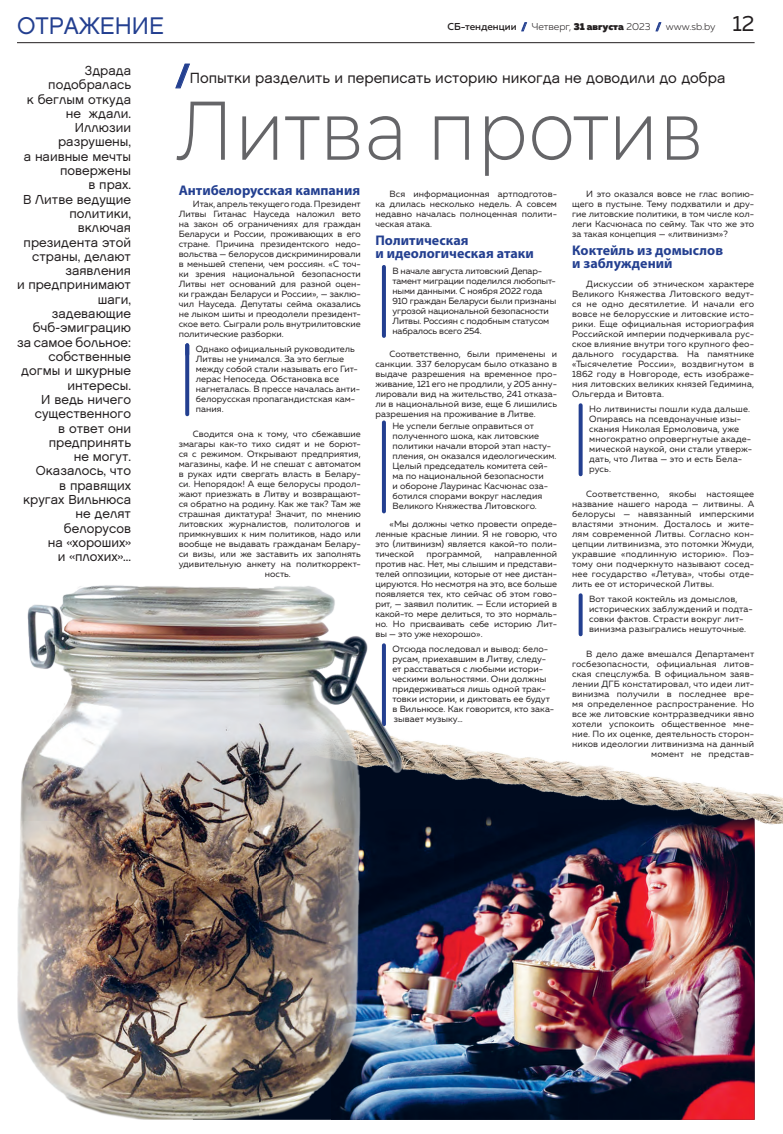
<style>
.page{position:relative;width:783px;height:1134px;background:#fff}
.page>*{position:absolute;margin:0;border:0;box-sizing:border-box;transform-origin:0 0}
.заг_1{font:300 83px "Montserrat";color:#656568;scale:.9 1}
.t1{font:900 29px "Muller";color:#233f90}
.t2{font:24px "Chalet London Nineteen Sixty";color:#233f90}
.надзаголовок{font:14.7px "Chalet London Nineteen Sixty";color:#231f20}
.подзаголовок_синий{font:700 14px/13px "Myriad Pro";letter-spacing:.005em;color:#233f90}
.лид{font:13px/14.3px "Chalet London Nineteen Sixty";color:#231f20;text-align:right}
.t3{font:300 10px "Muller";color:#231f20}
.врезка_синяя{font:9px/10px "Muller";letter-spacing:.005em;color:#231f20;text-align:justify}
.врезка_синяя-2{font:9px/10px "Muller";letter-spacing:-.015em;color:#231f20}
.s1{font-weight:500}
.s2{font-weight:900;color:#233f90}
.s3{font-weight:900}
.s4{font-weight:400;font-size:22px}
</style>
<div class="page">
<svg style="left:521px;top:22px;width:6px;height:9px"></svg>
<svg style="left:655px;top:22px;width:6px;height:9px"></svg>
<hr style="left:17px;top:43px;width:737px;height:1px;background:#231f20">
<img style="left:381px;top:482px;width:401px;height:638px">
<svg style="left:185px;top:354px;width:4px;height:60px"></svg>
<svg style="left:185px;top:345px;width:4px;height:9px"></svg>
<svg style="left:382px;top:267px;width:4px;height:69px"></svg>
<svg style="left:382px;top:422px;width:4px;height:89px"></svg>
<svg style="left:578px;top:405px;width:4px;height:69px"></svg>
<svg style="left:578px;top:595px;width:4px;height:39px"></svg>
<img style="left:17px;top:780px;width:242px;height:340px">
<svg style="left:175px;top:64px;width:15px;height:24px"></svg>
<img style="left:259px;top:780px;width:152px;height:340px">
<img style="left:21px;top:580px;width:390px;height:200px">
<h3 class="t2" style="left:17px;top:11px;width:148px">ОТРАЖЕНИЕ</h3>
<p class="t3" style="left:447px;top:21px;width:308px"><span class="s1">СБ-тенденции</span> <span class="s2">/</span> Четверг, <span class="s3">31 августа</span> 2023 <span class="s2">/</span> www.sb.by <span class="s4">12</span></p>
<p class="лид" style="left:17px;top:63px;width:116px">Здрада подобралась<br>к беглым откуда не ждали.<br>Иллюзии разрушены,<br>а наивные мечты повержены<br>в прах.<br>В Литве ведущие политики, включая президента этой страны, делают заявления<br>и предпринимают шаги, задевающие бчб‑эмиграцию за самое больное: собственные догмы и шкурные интересы.<br>И ведь ничего существенного<br>в ответ они предпринять<br>не могут.<br>Оказалось, что<br>в правящих кругах Вильнюса не делят белорусов<br>на «хороших»<br>и «плохих»...</p>
<p class="t1" style="left:175px;top:58px;width:16px">/</p>
<p class="надзаголовок" style="left:190px;top:69px;width:537px">Попытки разделить и переписать историю никогда не доводили до добра</p>
<p class="заг_1" style="left:176px;top:74px;width:588px">Литва против</p>
<p class="подзаголовок_синий" style="left:179px;top:183px;width:183px">Антибелорусская кампания</p>
<p class="врезка_синяя" style="left:179px;top:198px;width:184px;text-indent:14px">Итак, апрель текущего года. Президент Литвы Гитанас Науседа наложил вето на закон об ограничениях для граждан Беларуси и России, проживающих в его стране. Причина президентского недо‑ вольства — белорусов дискриминировали в меньшей степени, чем россиян. «С точ‑ ки зрения национальной безопасности Литвы нет оснований для разной оцен‑ ки граждан Беларуси и России», — заклю‑ чил Науседа. Депутаты сейма оказались не лыком шиты и преодолели президент‑ ское вето. Сыграли роль внутрилитовские политические разборки.</p>
<p class="врезка_синяя" style="left:196px;top:344px;width:166px;text-align:left">Однако официальный руководитель<br>Литвы не унимался. За это беглые между собой стали называть его Гит‑ лерас Непоседа. Обстановка все нагнеталась. В прессе началась анти‑ белорусская пропагандистская кам‑ пания.</p>
<p class="врезка_синяя" style="left:193px;top:428px;width:169px">Сводится она к тому, что сбежавшие</p>
<p class="врезка_синяя" style="left:179px;top:438px;width:183px">змагары как‑то тихо сидят и не борют‑</p>
<p class="врезка_синяя" style="left:179px;top:448px;width:183px">ся с режимом. Открывают предприятия,</p>
<p class="врезка_синяя" style="left:179px;top:458px;width:184px">магазины, кафе. И не спешат с автоматом</p>
<p class="врезка_синяя" style="left:179px;top:468px;width:183px">в руках идти свергать власть в Белару‑</p>
<p class="врезка_синяя" style="left:179px;top:478px;width:183px">си. Непорядок! А еще белорусы продол‑</p>
<p class="врезка_синяя" style="left:179px;top:488px;width:183px">жают приезжать в Литву и возвращают‑</p>
<p class="врезка_синяя" style="left:179px;top:498px;width:184px">ся обратно на родину. Как же так? Там же</p>
<p class="врезка_синяя" style="left:179px;top:508px;width:183px">страшная диктатура! Значит, по мнению</p>
<p class="врезка_синяя" style="left:179px;top:518px;width:184px">литовских журналистов, политологов и</p>
<p class="врезка_синяя" style="left:179px;top:528px;width:184px">примкнувших к ним политиков, надо или</p>
<p class="врезка_синяя" style="left:179px;top:538px;width:183px">вообще не выдавать гражданам Белару‑</p>
<p class="врезка_синяя" style="left:179px;top:548px;width:183px">си визы, или же заставить их заполнять</p>
<p class="врезка_синяя" style="left:179px;top:558px;width:183px">удивительную анкету на политкоррект‑</p>
<p class="врезка_синяя" style="left:265px;top:568px;width:28px">ность.</p>
<p class="врезка_синяя" style="left:375px;top:188px;width:183px;text-indent:14px">Вся информационная артподготов‑ ка длилась несколько недель. А совсем недавно началась полноценная полити‑ ческая атака.</p>
<p class="подзаголовок_синий" style="left:375px;top:234px;width:160px">Политическая<br>и идеологическая атаки</p>
<p class="врезка_синяя-2" style="left:392px;top:266px;width:165px">В начале августа литовский Депар&shy;тамент миграции поделился любопыт‑ ными данными. С ноября 2022 года 910 граждан Беларуси были признаны угрозой национальной безопасности Литвы. Россиян с подобным статусом набралось всего 254.</p>
<p class="врезка_синяя" style="left:375px;top:348px;width:183px;text-indent:14px">Соответственно, были применены и санкции. 337 белорусам было отказано в выдаче разрешения на временное про‑ живание, 121 его не продлили, у 205 анну‑ лировали вид на жительство, 241 отказа‑ ли в национальной визе, еще 6 лишились разрешения на проживание в Литве.</p>
<p class="врезка_синяя" style="left:392px;top:421px;width:165px;text-align:left">Не успели беглые оправиться от полученного шока, как литовские политики начали второй этап насту‑ пления, он оказался идеологическим.<br>Целый председатель комитета сей‑ ма по национальной безопасности<br>и обороне Лауринас Касчюнас оза‑ ботился спорами вокруг наследия Великого Княжества Литовского.</p>
<p class="врезка_синяя" style="left:375px;top:518px;width:183px;text-indent:14px">«Мы должны четко провести опреде‑ ленные красные линии. Я не говорю, что это (литвинизм) является какой‑то поли‑ тической</p>
<p class="врезка_синяя" style="left:572px;top:188px;width:183px;text-indent:14px">И это оказался вовсе не глас вопию‑ щего в пустыне. Тему подхватили и дру‑ гие литовские политики, в том числе кол‑ леги Касчюнаса по сейму. Так что же это за такая концепция — «литвинизм»?</p>
<p class="подзаголовок_синий" style="left:572px;top:244px;width:152px">Коктейль из домыслов и заблуждений</p>
<p class="врезка_синяя" style="left:572px;top:278px;width:183px;text-indent:14px">Дискуссии об этническом характере Великого Княжества Литовского ведут‑ ся не одно десятилетие. И начали его вовсе не белорусские и литовские исто‑ рики. Еще официальная историография Российской империи подчеркивала рус‑ ское влияние внутри того крупного фео‑ дального государства. На памятнике «Тысячелетие России», воздвигнутом в 1862 году в Новгороде, есть изображе‑ ния литовских великих князей Гедимина, Ольгерда и Витовта.</p>
<p class="врезка_синяя" style="left:589px;top:404px;width:164px;text-align:left">Но литвинисты пошли куда дальше.<br>Опираясь на псевдонаучные изы‑ скания Николая Ермоловича, уже многократно опровергнутые акаде‑ мической наукой, они стали утверж‑ дать, что Литва — это и есть Бела‑ русь.</p>
<p class="врезка_синяя" style="left:572px;top:488px;width:183px;text-indent:14px">Соответственно, якобы настоящее название нашего народа — литвины. А белорусы — навязанный имперскими властями этноним. Досталось и жите‑ лям современной Литвы. Согласно кон‑ цепции литвинизма, это потомки Жмуди, укравшие «подлинную историю». Поэ‑ тому они подчеркнуто называют сосед‑ нее государство «Летува», чтобы отде‑ лить ее от исторической Литвы.</p>
<p class="врезка_синяя" style="left:589px;top:594px;width:165px;text-align:left">Вот такой коктейль из домыслов, исторических заблуждений и подта‑ совки фактов. Страсти вокруг лит‑ винизма разыгрались нешуточные.</p>
<p class="врезка_синяя" style="left:572px;top:648px;width:183px;text-align:right">В дело даже вмешался Департамент госбезопасности, официальная литов‑ ская спецслужба. В официальном заяв‑ лении ДГБ констатировал, что идеи лит‑ винизма получили в последнее вре‑ мя определенное распространение. Но все же литовские контрразведчики явно хотели успокоить общественное мне‑ ние. По их оценке, деятельность сторон‑ ников идеологии литвинизма на данный момент не представ‑</p>
<p class="врезка_синяя" style="left:375px;top:548px;width:183px;text-indent:119px">направленной против нас. Нет, мы слышим и представи‑ телей оппозиции, которые от нее дистан‑ цируются. Но несмотря на это, все больше появляется тех, кто сейчас об этом гово‑ рит, — заявил политик. — Если историей в какой‑то мере делиться, то это нормаль‑ но. Но присваивать себе историю Лит‑ вы — это уже нехорошо».</p>
<p class="врезка_синяя" style="left:392px;top:644px;width:163px;text-align:left">Отсюда последовал и вывод: бело‑ русам, приехавшим в Литву, следу‑ ет расставаться с любыми истори‑ ческими вольностями. Они должны придерживаться лишь одной трак‑ товки истории, и диктовать ее будут в Вильнюсе. Как говорится, кто зака‑ зывает музыку…</p>
<p class="врезка_синяя" style="left:426px;top:548px;width:57px">программой,</p>
</div>
